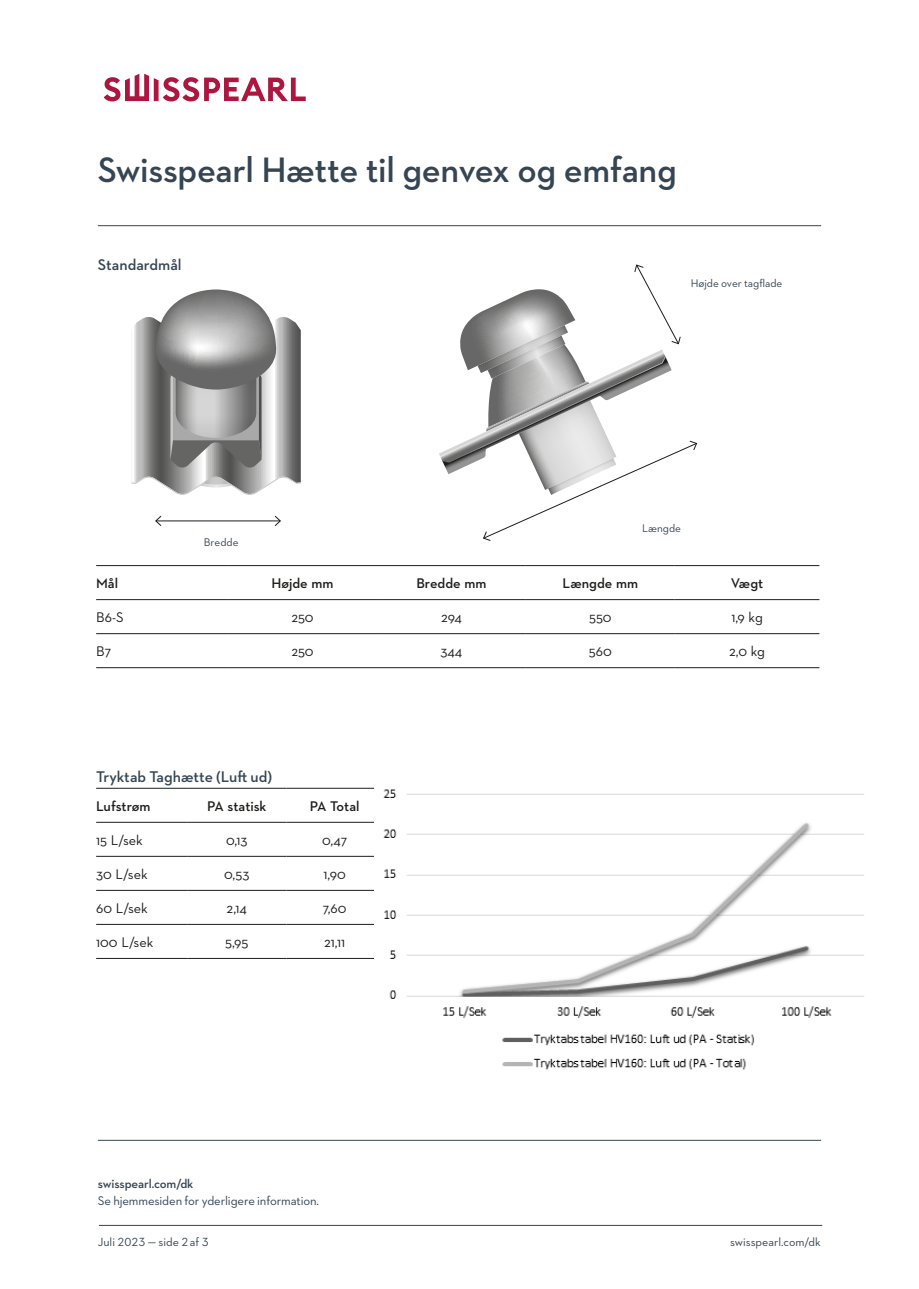
<style>
.page{position:relative;width:919px;height:1289px;background:#fff}
.page>*{position:absolute;margin:0;border:0;box-sizing:border-box;transform-origin:0 0}
.t1{font:600 36px "Neutraface 2 Text";letter-spacing:-.01em;color:#354553}
.Cembrit_Body{font:600 15.75px "Neutraface 2 Text";color:#354553}
.billedtekst___skema{font:14.25px "Neutraface 2 Text";color:#1d1d1b}
.billedtekst___skema-2{font:600 14.25px "Neutraface 2 Text";color:#1d1d1b}
.t2{font:12.75px "Neutraface 2 Text";letter-spacing:-.01em;color:#354553}
.t3{font:600 12.75px "Neutraface 2 Text";letter-spacing:-.01em;color:#354553}
.t4{font:12px "Neutraface 2 Text";color:#354553}
.Cembrit_Important{font:11.25px "Neutraface 2 Text";color:#354553}
</style>
<div class="page">
<hr style="left:98px;top:1139px;width:723px;height:1px;background:#354553">
<hr style="left:99px;top:1225px;width:723px;height:1px;background:#354553">
<svg style="left:104px;top:74px;width:202px;height:27px"></svg>
<hr style="left:98px;top:225px;width:723px;height:1px;background:#354553">
<svg style="left:131px;top:289px;width:170px;height:206px"></svg>
<hr style="left:156px;top:520px;width:124px;height:1px;background:#1d1d1b">
<svg style="left:155px;top:515px;width:7px;height:11px"></svg>
<svg style="left:274px;top:515px;width:7px;height:11px"></svg>
<hr style="left:96px;top:565px;width:132px;height:1px;background:#1d1d1b">
<hr style="left:228px;top:565px;width:149px;height:1px;background:#1d1d1b">
<hr style="left:377px;top:565px;width:149px;height:1px;background:#1d1d1b">
<hr style="left:526px;top:565px;width:148px;height:1px;background:#1d1d1b">
<hr style="left:674px;top:565px;width:145px;height:1px;background:#1d1d1b">
<hr style="left:96px;top:599px;width:132px;height:1px;background:#1d1d1b">
<hr style="left:228px;top:599px;width:149px;height:1px;background:#1d1d1b">
<hr style="left:377px;top:599px;width:149px;height:1px;background:#1d1d1b">
<hr style="left:526px;top:599px;width:148px;height:1px;background:#1d1d1b">
<hr style="left:674px;top:599px;width:145px;height:1px;background:#1d1d1b">
<hr style="left:96px;top:633px;width:132px;height:1px;background:#1d1d1b">
<hr style="left:228px;top:633px;width:149px;height:1px;background:#1d1d1b">
<hr style="left:377px;top:633px;width:149px;height:1px;background:#1d1d1b">
<hr style="left:526px;top:633px;width:148px;height:1px;background:#1d1d1b">
<hr style="left:674px;top:633px;width:145px;height:1px;background:#1d1d1b">
<hr style="left:96px;top:667px;width:132px;height:1px;background:#1d1d1b">
<hr style="left:228px;top:667px;width:149px;height:1px;background:#1d1d1b">
<hr style="left:377px;top:667px;width:149px;height:1px;background:#1d1d1b">
<hr style="left:526px;top:667px;width:148px;height:1px;background:#1d1d1b">
<hr style="left:674px;top:667px;width:145px;height:1px;background:#1d1d1b">
<svg style="left:439px;top:264px;width:258px;height:277px"></svg>
<hr style="left:96px;top:788px;width:91px;height:1px;background:#1d1d1b">
<hr style="left:187px;top:788px;width:99px;height:1px;background:#1d1d1b">
<hr style="left:286px;top:788px;width:97px;height:1px;background:#1d1d1b">
<hr style="left:96px;top:822px;width:91px;height:1px;background:#1d1d1b">
<hr style="left:187px;top:822px;width:99px;height:1px;background:#1d1d1b">
<hr style="left:286px;top:822px;width:97px;height:1px;background:#1d1d1b">
<hr style="left:96px;top:856px;width:91px;height:1px;background:#1d1d1b">
<hr style="left:187px;top:856px;width:99px;height:1px;background:#1d1d1b">
<hr style="left:286px;top:856px;width:97px;height:1px;background:#1d1d1b">
<hr style="left:96px;top:890px;width:91px;height:1px;background:#1d1d1b">
<hr style="left:187px;top:890px;width:99px;height:1px;background:#1d1d1b">
<hr style="left:286px;top:890px;width:97px;height:1px;background:#1d1d1b">
<hr style="left:96px;top:924px;width:91px;height:1px;background:#1d1d1b">
<hr style="left:187px;top:924px;width:99px;height:1px;background:#1d1d1b">
<hr style="left:286px;top:924px;width:97px;height:1px;background:#1d1d1b">
<hr style="left:96px;top:958px;width:91px;height:1px;background:#1d1d1b">
<hr style="left:187px;top:958px;width:99px;height:1px;background:#1d1d1b">
<hr style="left:286px;top:958px;width:97px;height:1px;background:#1d1d1b">
<img style="left:375px;top:788px;width:489px;height:282px">
<p class="t1" style="left:98px;top:147px;width:580px">Swisspearl Hætte til genvex og emfang</p>
<p class="Cembrit_Body" style="left:98px;top:255px;width:85px">Standardmål</p>
<p class="Cembrit_Important" style="left:204px;top:535px;width:36px">Bredde</p>
<p class="Cembrit_Important" style="left:690px;top:276px;width:93px">Højde over tagflade</p>
<p class="Cembrit_Important" style="left:642px;top:521px;width:40px">Længde</p>
<p class="billedtekst___skema-2" style="left:96px;top:574px;width:23px">Mål</p>
<p class="billedtekst___skema-2" style="left:271px;top:574px;width:63px">Højde mm</p>
<p class="billedtekst___skema-2" style="left:416px;top:574px;width:72px">Bredde mm</p>
<p class="billedtekst___skema-2" style="left:562px;top:574px;width:77px">Længde mm</p>
<p class="billedtekst___skema-2" style="left:730px;top:574px;width:34px">Vægt</p>
<p class="billedtekst___skema" style="left:96px;top:608px;width:29px">B6-S</p>
<p class="billedtekst___skema" style="left:291px;top:608px;width:24px">250</p>
<p class="billedtekst___skema" style="left:441px;top:608px;width:22px">294</p>
<p class="billedtekst___skema" style="left:589px;top:608px;width:24px">550</p>
<p class="billedtekst___skema" style="left:731px;top:608px;width:33px">1,9 kg</p>
<p class="billedtekst___skema" style="left:96px;top:642px;width:17px">B7</p>
<p class="billedtekst___skema" style="left:291px;top:642px;width:24px">250</p>
<p class="billedtekst___skema" style="left:440px;top:642px;width:23px">344</p>
<p class="billedtekst___skema" style="left:589px;top:642px;width:24px">560</p>
<p class="billedtekst___skema" style="left:729px;top:642px;width:38px">2,0 kg</p>
<p class="Cembrit_Body" style="left:96px;top:766px;width:177px">Tryktab Taghætte (Luft ud)</p>
<p class="billedtekst___skema-2" style="left:96px;top:797px;width:56px">Lufstrøm</p>
<p class="billedtekst___skema-2" style="left:207px;top:797px;width:61px">PA statisk</p>
<p class="billedtekst___skema-2" style="left:310px;top:797px;width:51px">PA Total</p>
<p class="billedtekst___skema" style="left:96px;top:831px;width:48px">15 L/sek</p>
<p class="billedtekst___skema" style="left:226px;top:831px;width:23px">0,13</p>
<p class="billedtekst___skema" style="left:322px;top:831px;width:27px">0,47</p>
<p class="billedtekst___skema" style="left:96px;top:865px;width:53px">30 L/sek</p>
<p class="billedtekst___skema" style="left:224px;top:865px;width:27px">0,53</p>
<p class="billedtekst___skema" style="left:323px;top:865px;width:24px">1,90</p>
<p class="billedtekst___skema" style="left:96px;top:899px;width:53px">60 L/sek</p>
<p class="billedtekst___skema" style="left:226px;top:899px;width:22px">2,14</p>
<p class="billedtekst___skema" style="left:323px;top:899px;width:25px">7,60</p>
<p class="billedtekst___skema" style="left:96px;top:933px;width:59px">100 L/sek</p>
<p class="billedtekst___skema" style="left:225px;top:933px;width:25px">5,95</p>
<p class="billedtekst___skema" style="left:324px;top:933px;width:23px">21,11</p>
<p class="t3" style="left:98px;top:1175px;width:97px">swisspearl.com/dk</p>
<p class="t2" style="left:98px;top:1192px;width:223px">Se hjemmesiden for yderligere information.</p>
<p class="t4" style="left:98px;top:1234px;width:112px">Juli 2023 — side 2af 3</p>
<p class="t4" style="left:730px;top:1234px;width:92px">swisspearl.com/dk</p>
</div>
